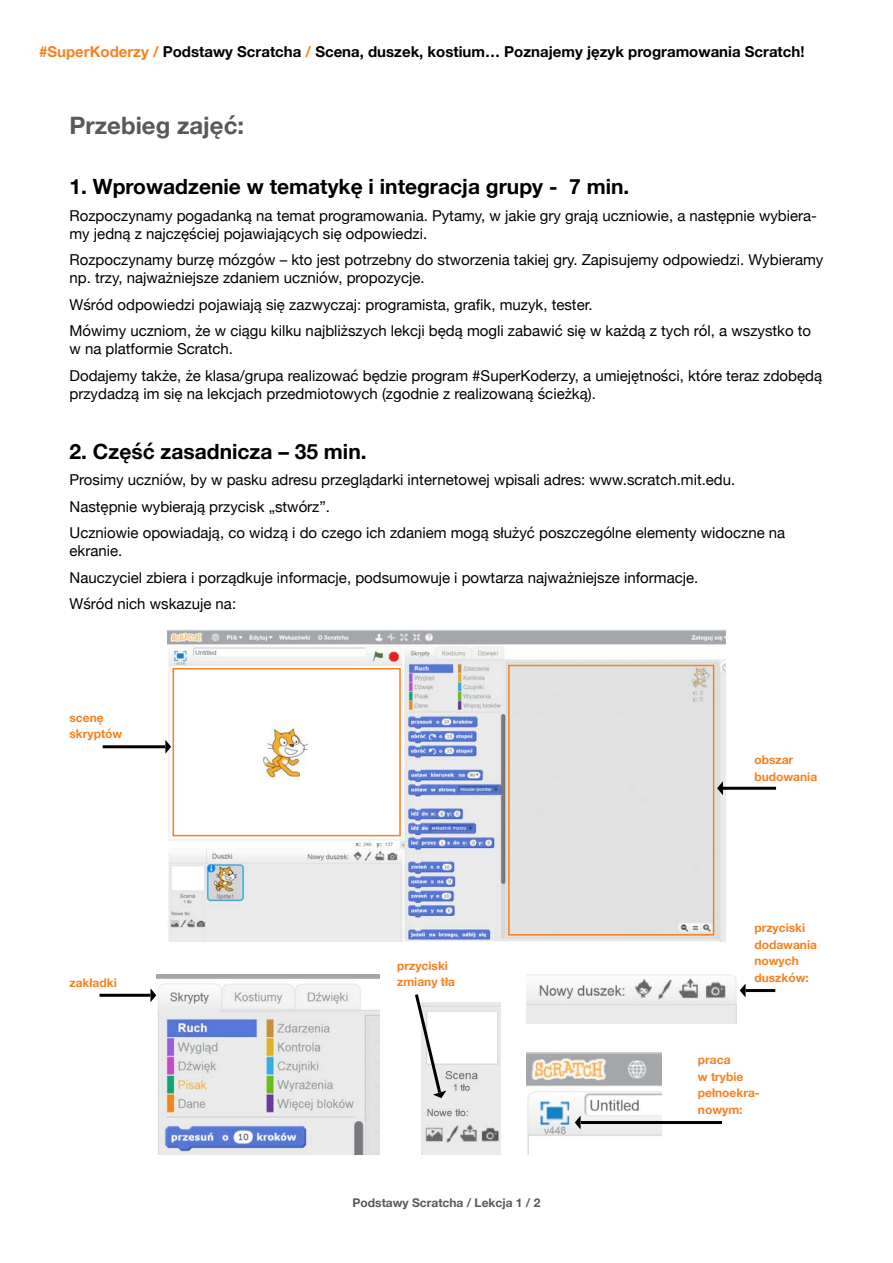
<style>
.page{position:relative;width:893px;height:1263px;background:#fff}
.page>*{position:absolute;margin:0;border:0;box-sizing:border-box;transform-origin:0 0}
.t1{font:700 24px "Helvetica Neue";color:#58595b}
.t2{font:700 21px "Helvetica Neue";color:#000}
.t3{font:15px/26.5px "Helvetica Neue";color:#000}
.t4{font:700 15px "Helvetica Neue";color:#000}
.t5{font:700 12px/16.5px "Helvetica Neue";color:#f58220}
.t6{font:700 12px "Helvetica Neue";color:#58595b}
.s1{color:#f58220}
</style>
<div class="page">
<img style="left:168px;top:629px;width:557px;height:312px">
<img style="left:156px;top:974px;width:223px;height:180px">
<img style="left:421px;top:1002px;width:79px;height:152px">
<img style="left:526px;top:974px;width:211px;height:50px">
<img style="left:526px;top:1053px;width:136px;height:101px">
<div style="left:173px;top:668px;width:228px;height:168px;border:2px solid #f58220"></div>
<div style="left:508px;top:665px;width:206px;height:270px;border:2px solid #f58220"></div>
<svg style="left:165px;top:740px;width:6px;height:14px"></svg>
<hr style="left:103px;top:745px;width:62px;height:3px;background:#000">
<svg style="left:150px;top:988px;width:6px;height:14px"></svg>
<hr style="left:99px;top:994px;width:51px;height:3px;background:#000">
<svg style="left:740px;top:983px;width:6px;height:14px"></svg>
<hr style="left:746px;top:989px;width:29px;height:3px;background:#000">
<svg style="left:575px;top:1115px;width:6px;height:14px"></svg>
<hr style="left:581px;top:1121px;width:141px;height:3px;background:#000">
<svg style="left:415px;top:994px;width:31px;height:104px"></svg>
<svg style="left:717px;top:781px;width:6px;height:14px"></svg>
<hr style="left:723px;top:787px;width:53px;height:3px;background:#000">
<p class="t4" style="left:39px;top:40px;width:767px"><span class="s1">#SuperKoderzy /</span> Podstawy Scratcha <span class="s1">/</span> Scena, duszek, kostium… Poznajemy język programowania Scratch!</p>
<h1 class="t1" style="left:70px;top:107px;width:176px">Przebieg zajęć:</h1>
<h2 class="t2" style="left:70px;top:170px;width:561px">1. Wprowadzenie w tematykę i integracja grupy - 7 min.</h2>
<p class="t3" style="left:70px;top:207px;width:749px;line-height:18px">Rozpoczynamy pogadanką na temat programowania. Pytamy, w jakie gry grają uczniowie, a następnie wybiera&shy;my jedną z najczęściej pojawiających się odpowiedzi.</p>
<p class="t3" style="left:70px;top:252px;width:755px;line-height:18px">Rozpoczynamy burzę mózgów – kto jest potrzebny do stworzenia takiej gry. Zapisujemy odpowiedzi. Wybieramy np. trzy, najważniejsze zdaniem uczniów, propozycje.</p>
<p class="t3" style="left:70px;top:292px;width:743px">Wśród odpowiedzi pojawiają się zazwyczaj: programista, grafik, muzyk, tester.<br>Mówimy uczniom, że w ciągu kilku najbliższych lekcji będą mogli zabawić się w każdą z tych ról, a wszystko to</p>
<p class="t3" style="left:70px;top:336px;width:754px">w na platformie Scratch.<br>Dodajemy także, że klasa/grupa realizować będzie program #SuperKoderzy, a umiejętności, które teraz zdobędą</p>
<p class="t3" style="left:70px;top:381px;width:528px">przydadzą im się na lekcjach przedmiotowych (zgodnie z realizowaną ścieżką).</p>
<h2 class="t2" style="left:70px;top:435px;width:299px">2. Część zasadnicza – 35 min.</h2>
<p class="t3" style="left:70px;top:468px;width:717px">Prosimy uczniów, by w pasku adresu przeglądarki internetowej wpisali adres: www.scratch.mit.edu.<br>Następnie wybierają przycisk „stwórz”.<br>Uczniowie opowiadają, co widzą i do czego ich zdaniem mogą służyć poszczególne elementy widoczne na</p>
<p class="t3" style="left:70px;top:539px;width:630px">ekranie.<br>Nauczyciel zbiera i porządkuje informacje, podsumowuje i powtarza najważniejsze informacje.<br>Wśród nich wskazuje na:</p>
<p class="t5" style="left:70px;top:710px;width:54px">scenę skryptów</p>
<p class="t5" style="left:70px;top:975px;width:49px">zakładki</p>
<p class="t5" style="left:397px;top:957px;width:59px">przyciski zmiany tła</p>
<p class="t6" style="left:353px;top:1194px;width:189px">Podstawy Scratcha / Lekcja 1 / 2</p>
<p class="t5" style="left:754px;top:752px;width:64px">obszar budowania</p>
<p class="t5" style="left:754px;top:920px;width:64px">przyciski dodawania nowych duszków:</p>
<p class="t5" style="left:698px;top:1052px;width:63px">praca<br>w trybie pełnoekra&shy;nowym:</p>
</div>
